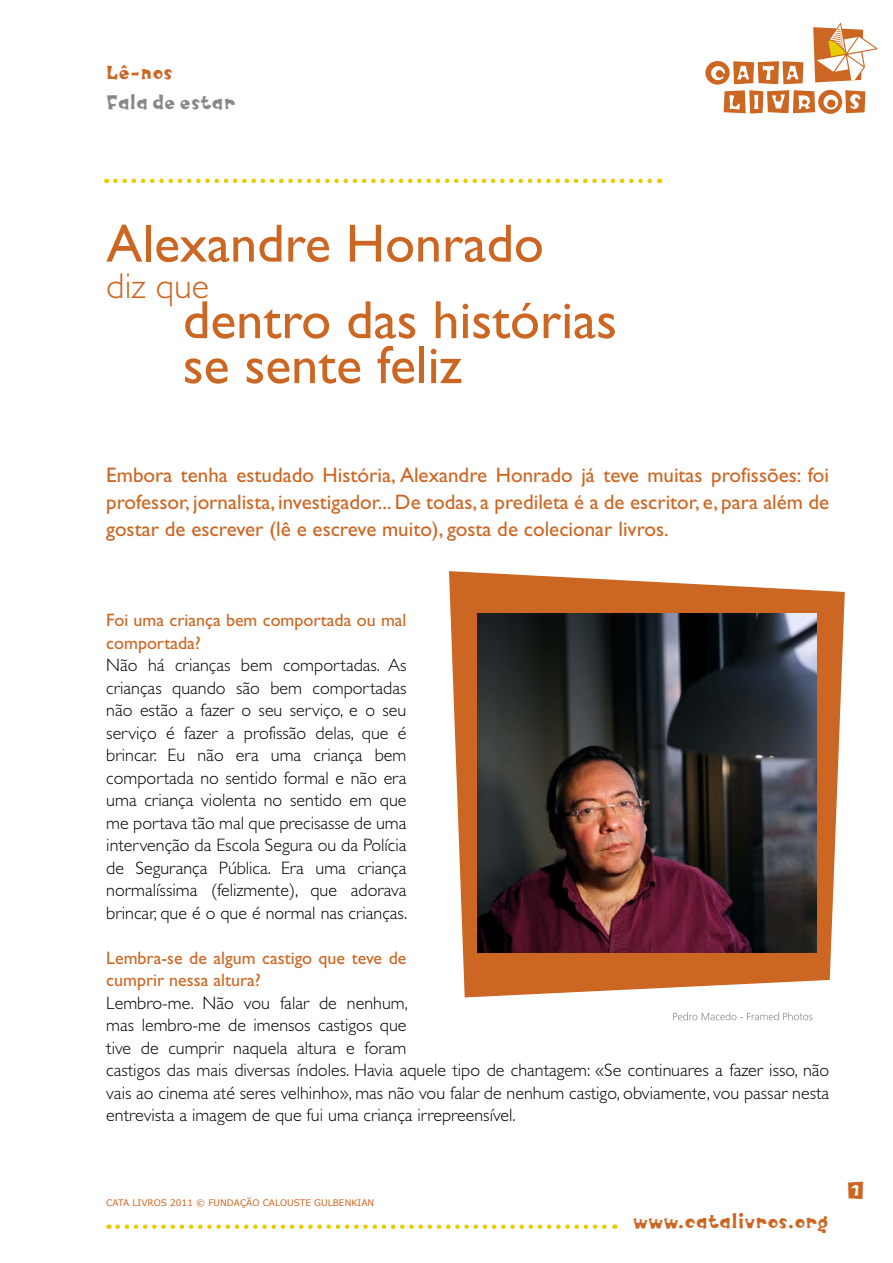
<style>
.page{position:relative;width:893px;height:1263px;background:#fff}
.page>*{position:absolute;margin:0;border:0;box-sizing:border-box;transform-origin:0 0}
.t1{font:54px/45px "Gill Sans";color:#cc6623}
.t2{font:300 36px "Gill Sans";color:#cc6623}
.t3{font:27px "Knobcheese Initials";color:#cc6623}
.t4{font:21px/27px "Gill Sans";color:#cc6623;text-align:justify}
.t5{font:21px "Knobcheese";color:#cc6623}
.t6{font:21px "Knobcheese";color:#87888a}
.t7{font:300 18px/22.5px "Gill Sans";color:#000;text-align:justify}
.t8{font:18px/22.5px "Gill Sans";color:#cc6623}
.t9{font:9px "Verdana";color:#cc6623}
</style>
<div class="page">
<svg style="left:673px;top:1012px;width:139px;height:8px"></svg>
<svg style="left:115px;top:179px;width:545px;height:4px"></svg>
<svg style="left:118px;top:1224px;width:497px;height:5px"></svg>
<svg style="left:449px;top:571px;width:396px;height:426px;fill:#cc6623"></svg>
<img style="left:478px;top:614px;width:338px;height:338px">
<svg style="left:705px;top:23px;width:173px;height:91px"></svg>
<p class="t5" style="left:106px;top:60px;width:68px">Lê-nos</p>
<p class="t6" style="left:106px;top:90px;width:131px">Fala de estar</p>
<h1 class="t1" style="left:106px;top:221px;width:439px">Alexandre Honrado</h1>
<h2 class="t2" style="left:106px;top:265px;width:104px">diz que</h2>
<h1 class="t1" style="left:183px;top:298px;width:436px">dentro das histórias se sente feliz</h1>
<p class="t4" style="left:106px;top:462px;width:724px">Embora tenha estudado História, Alexandre Honrado já teve muitas profissões: foi professor, jornalista, investigador... De todas, a predileta é a de escritor, e, para além de gostar de escrever (lê e escreve muito), gosta de colecionar livros.</p>
<p class="t8" style="left:106px;top:609px;width:302px">Foi uma criança bem comportada ou mal comportada?</p>
<p class="t7" style="left:106px;top:654px;width:302px">Não há crianças bem comportadas. As crianças quando são bem comportadas não estão a fazer o seu serviço, e o seu serviço é fazer a profissão delas, que é brincar. Eu não era uma criança bem comportada no sentido formal e não era uma criança violenta no sentido em que me portava tão mal que precisasse de uma intervenção da Escola Segura ou da Polícia de Segurança Pública. Era uma criança normalíssima (felizmente), que adorava brincar, que é o que é normal nas crianças.</p>
<p class="t8" style="left:106px;top:946px;width:302px">Lembra-se de algum castigo que teve de cumprir nessa altura?</p>
<p class="t7" style="left:106px;top:992px;width:724px;text-align:left">Lembro-me. Não vou falar de nenhum,<br>mas lembro-me de imensos castigos que<br>tive de cumprir naquela altura e foram<br>castigos das mais diversas índoles. Havia aquele tipo de chantagem: «Se continuares a fazer isso, não vais ao cinema até seres velhinho», mas não vou falar de nenhum castigo, obviamente, vou passar nesta entrevista a imagem de que fui uma criança irrepreensível.</p>
<p class="t9" style="left:106px;top:1197px;width:270px">CATA LIVROS 2011 © FUNDAÇÃO CALOUSTE GULBENKIAN</p>
<p class="t5" style="left:633px;top:1209px;width:197px">www.catalivros.org</p>
<h3 class="t3" style="left:847px;top:1176px;width:19px">1</h3>
</div>
